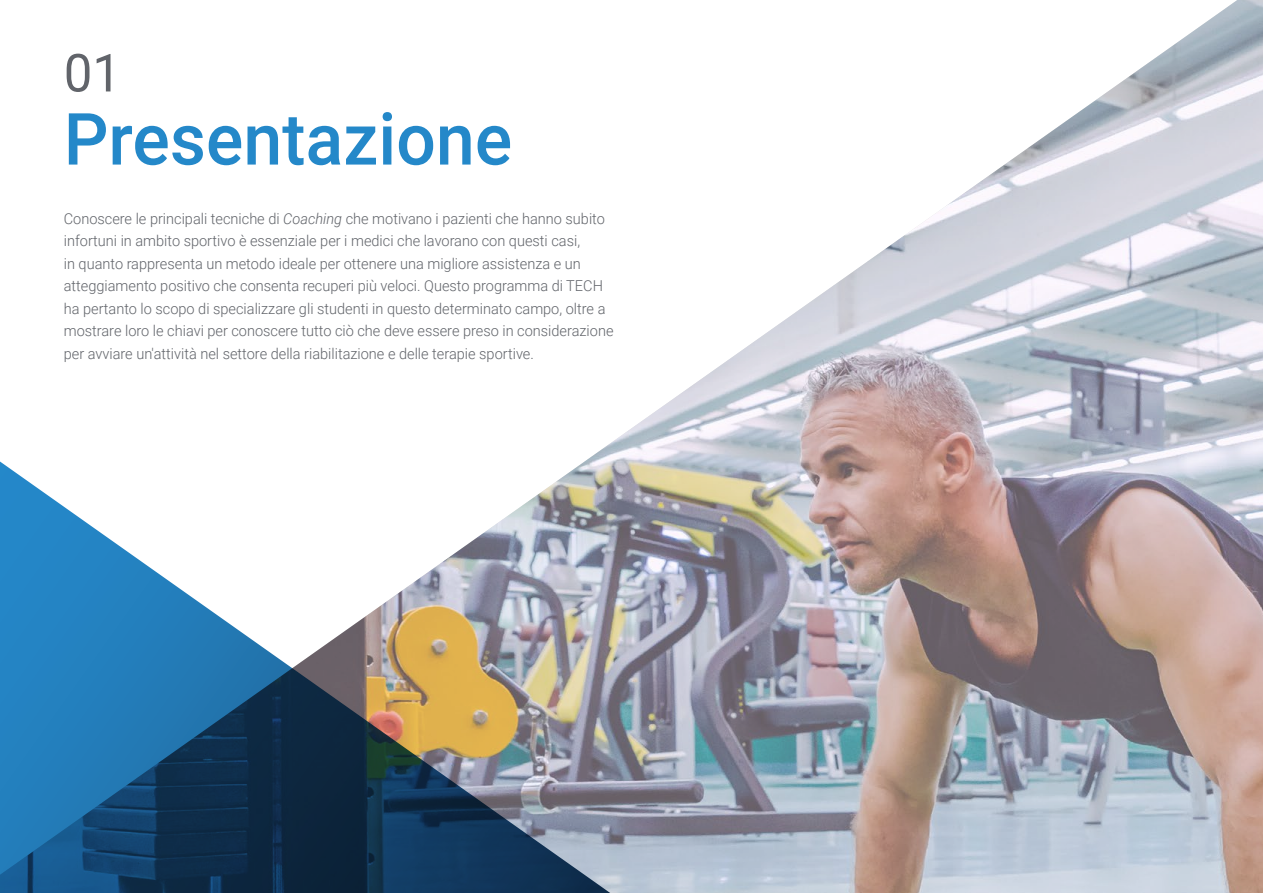
<style>
.page{position:relative;width:1263px;height:893px;background:#fff}
.page>*{position:absolute;margin:0;border:0;box-sizing:border-box;transform-origin:0 0}
.t1{font:500 72px "Roboto";color:#2488c9}
.t2{font:52.5px "Roboto";color:#61646a}
.t3{font:300 15px/22.5px "Roboto";color:#61646a}
.s1{font-style:italic}
</style>
<div class="page">
<img style="left:607px;top:0;width:656px;height:893px">
<svg style="left:0;top:446px;width:640px;height:447px"></svg>
<h2 class="t2" style="left:64px;top:36px;width:59px">01</h2>
<h1 class="t1" style="left:64px;top:89px;width:450px">Presentazione</h1>
<p class="t3" style="left:64px;top:207px;width:551px">Conoscere le principali tecniche di <span class="s1">Coaching</span> che motivano i pazienti che hanno subito infortuni in ambito sportivo è essenziale per i medici che lavorano con questi casi,<br>in quanto rappresenta un metodo ideale per ottenere una migliore assistenza e un atteggiamento positivo che consenta recuperi più veloci. Questo programma di TECH ha pertanto lo scopo di specializzare gli studenti in questo determinato campo, oltre a mostrare loro le chiavi per conoscere tutto ciò che deve essere preso in considerazione per avviare un'attività nel settore della riabilitazione e delle terapie sportive.</p>
</div>
